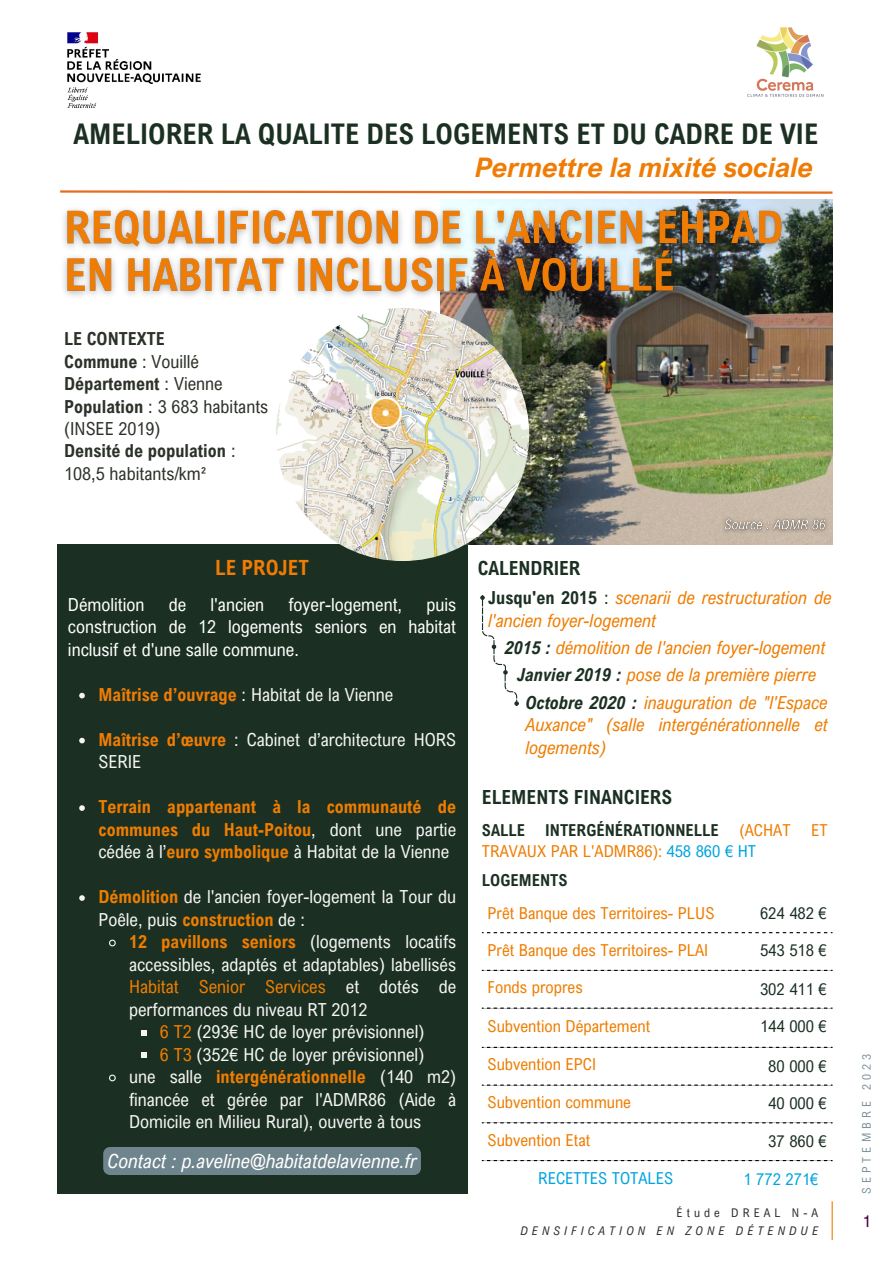
<style>
.page{position:relative;width:893px;height:1264px;background:#fff}
.page>*{position:absolute;margin:0;border:0;box-sizing:border-box;transform-origin:0 0}
.t1{font:700 28.5px "Arial Nova Cond";color:#1b3022}
.t2{font:italic 700 27px "Arial Nova";color:#ef7c05}
.t3{font:700 21px "Arial Nova Cond";color:#ef7c05}
.t4{font:italic 19.5px "Arial Nova Cond";color:#fff}
.t5{font:700 19.5px "Arial Nova Cond";color:#1b3022}
.t6{font:18px/22.5px "Arial Nova Cond";color:#f5f5f5}
.t7{font:italic 18px/22.5px "Arial Nova Cond";color:#ef7d00}
.t8{font:700 18px/22.5px "Arial Nova Cond";color:#ef7d00;text-align:justify}
.t9{font:18px/22.5px "Arial Nova Cond";color:#fff;text-align:justify}
.t10{font:700 18px/22.5px "Arial Nova Cond";color:#2c3229}
.t11{font:18px/22.5px "Arial Nova Cond";color:#2c3229}
.t12{font:16.5px "Arial Nova Cond";color:#ef7d00}
.t13{font:16.5px "Arial Nova Cond";color:#1b3022}
.t14{font:700 16.5px "Arial Nova Cond";color:#1b3022}
.t15{font:16.5px "Arial Nova Cond";color:#00a4df}
.t16{font:16.5px "Mukti";color:#420039}
.t17{font:italic 12px "Arial Nova Cond";letter-spacing:.34em;color:#2c3229}
.t18{font:12px "Arial Nova Cond";letter-spacing:.34em;color:#2c3229}
.t19{font:12px "Arial Nova Cond";letter-spacing:.34em;color:#7d949f}
.s1{font-weight:700}
.s2{font-weight:400}
.s3{font-weight:700;font-style:normal;color:#1b3022}
.s4{font-style:normal;color:#1b3022}
.s5{font-weight:700;color:#1b3022}
.s6{font-weight:700;color:#ef7c05}
.s7{font-weight:400;color:#f5f5f5}
.s8{font-weight:700;color:#ef7d00}
.s9{color:#ef7d00}
.s10{color:#00a4df}
</style>
<div class="page">
<div style="left:57px;top:544px;width:410px;height:649px;background:#1b3022"></div>
<svg style="left:79px;top:692px;width:6px;height:6px"></svg>
<svg style="left:79px;top:737px;width:6px;height:6px"></svg>
<svg style="left:79px;top:805px;width:6px;height:5px"></svg>
<svg style="left:79px;top:895px;width:6px;height:5px"></svg>
<svg style="left:109px;top:939px;width:7px;height:8px"></svg>
<svg style="left:141px;top:1030px;width:6px;height:5px"></svg>
<svg style="left:141px;top:1052px;width:6px;height:6px"></svg>
<svg style="left:109px;top:1074px;width:7px;height:8px"></svg>
<svg style="left:482px;top:969px;width:247px;height:192px"></svg>
<svg style="left:729px;top:969px;width:103px;height:192px"></svg>
<svg style="left:482px;top:932px;width:350px;height:1px"></svg>
<svg style="left:480px;top:595px;width:39px;height:110px"></svg>
<img style="left:440px;top:199px;width:392px;height:345px">
<img style="left:717px;top:512px;width:116px;height:26px">
<img style="left:276px;top:308px;width:253px;height:253px;border-radius:50%">
<img style="left:63px;top:199px;width:730px;height:107px">
<svg style="left:60px;top:190px;width:773px;height:4px"></svg>
<img style="left:67px;top:32px;width:134px;height:76px">
<img style="left:747px;top:27px;width:77px;height:70px">
<hr style="left:831px;top:1201px;width:1px;height:38px;background:#ef7c05">
<div style="left:103px;top:1147px;width:318px;height:27px;background:#6f858d"></div>
<p class="t1" style="left:73px;top:116px;width:746px">AMELIORER LA QUALITE DES LOGEMENTS ET DU CADRE DE VIE</p>
<p class="t2" style="left:475px;top:150px;width:339px">Permettre la mixité sociale</p>
<p class="t10" style="left:64px;top:327px;width:102px">LE CONTEXTE</p>
<p class="t11" style="left:64px;top:349px;width:136px"><span class="s1">Commune</span> : Vouillé</p>
<p class="t10" style="left:64px;top:372px;width:160px">Département <span class="s2">: Vienne</span></p>
<p class="t11" style="left:64px;top:394px;width:206px"><span class="s1">Population</span> : 3 683 habitants (INSEE 2019)</p>
<p class="t10" style="left:64px;top:439px;width:173px">Densité de population <span class="s2">:<br>108,5 habitants/km²</span></p>
<p class="t3" style="left:215px;top:554px;width:95px">LE PROJET</p>
<p class="t5" style="left:478px;top:556px;width:104px">CALENDRIER</p>
<p class="t9" style="left:68px;top:592px;width:390px;text-indent:358px">puis construction de 12 logements seniors en habitat inclusif et d'une salle commune.</p>
<p class="t7" style="left:488px;top:586px;width:345px"><span class="s3">Jusqu'en 2015</span> <span class="s4">:</span> scenarii de restructuration de l'ancien foyer-logement</p>
<p class="t9" style="left:68px;top:592px;width:78px">Démolition</p>
<p class="t9" style="left:169px;top:592px;width:19px">de</p>
<p class="t9" style="left:210px;top:592px;width:55px">l'ancien</p>
<p class="t9" style="left:288px;top:592px;width:115px">foyer-logement,</p>
<p class="t7" style="left:504px;top:636px;width:322px"><span class="s5">2015 :</span> démolition de l'ancien foyer-logement</p>
<p class="t7" style="left:517px;top:663px;width:300px"><span class="s5">Janvier 2019 :</span> pose de la première pierre</p>
<p class="t6" style="left:98px;top:682px;width:296px"><span class="s6">Maîtrise d’ouvrage</span> : Habitat de la Vienne</p>
<p class="t6" style="left:98px;top:727px;width:359px"><span class="s6">Maîtrise d’œuvre</span> : Cabinet d’architecture HORS<br>SERIE</p>
<p class="t8" style="left:98px;top:795px;width:359px">Terrain appartenant à la communauté de communes du Haut-Poitou<span class="s7">, dont une partie cédée à l’</span>euro symbolique <span class="s7">à Habitat de la Vienne</span></p>
<p class="t6" style="left:98px;top:885px;width:359px"><span class="s8">Démolition</span> de l'ancien foyer-logement la Tour du<br>Poêle, puis <span class="s8">construction</span> de :</p>
<p class="t6" style="left:129px;top:930px;width:328px;text-align:justify"><span class="s8">12 pavillons seniors</span> (logements locatifs accessibles, adaptés et adaptables) labellisés <span class="s9">Habitat Senior Services</span> et dotés de performances du niveau RT 2012</p>
<p class="t6" style="left:160px;top:1020px;width:266px"><span class="s9">6 T2</span> (293€ HC de loyer prévisionnel)</p>
<p class="t6" style="left:160px;top:1042px;width:266px"><span class="s9">6 T3</span> (352€ HC de loyer prévisionnel)</p>
<p class="t6" style="left:129px;top:1064px;width:328px;text-align:justify">une salle <span class="s8">intergénérationnelle</span> (140 m2) financée et gérée par l'ADMR86 (Aide à Domicile en Milieu Rural), ouverte à tous</p>
<p class="t4" style="left:108px;top:1149px;width:310px">Contact : p.aveline@habitatdelavienne.fr</p>
<p class="t7" style="left:525px;top:690px;width:304px;text-align:justify"><span class="s5">Octobre 2020 :</span> inauguration de "l'Espace Auxance" (salle intergénérationnelle et logements)</p>
<p class="t5" style="left:482px;top:785px;width:192px">ELEMENTS FINANCIERS</p>
<p class="t14" style="left:482px;top:819px;width:238px">SALLE INTERGÉNÉRATIONNELLE</p>
<p class="t12" style="left:739px;top:819px;width:53px">(ACHAT</p>
<p class="t12" style="left:811px;top:819px;width:18px">ET</p>
<p class="t12" style="left:482px;top:840px;width:276px">TRAVAUX PAR L'ADMR86): <span class="s10">458 860 € HT</span></p>
<p class="t14" style="left:482px;top:870px;width:87px">LOGEMENTS</p>
<p class="t12" style="left:487px;top:903px;width:228px">Prêt Banque des Territoires- PLUS</p>
<p class="t13" style="left:760px;top:903px;width:68px">624 482 €</p>
<p class="t12" style="left:487px;top:939px;width:222px">Prêt Banque des Territoires- PLAI</p>
<p class="t13" style="left:760px;top:939px;width:68px">543 518 €</p>
<p class="t12" style="left:487px;top:977px;width:97px">Fonds propres</p>
<p class="t13" style="left:760px;top:978px;width:68px">302 411 €</p>
<p class="t12" style="left:487px;top:1016px;width:164px">Subvention Département</p>
<p class="t13" style="left:760px;top:1016px;width:68px">144 000 €</p>
<p class="t12" style="left:487px;top:1054px;width:110px">Subvention EPCI</p>
<p class="t13" style="left:768px;top:1055px;width:60px">80 000 €</p>
<p class="t12" style="left:487px;top:1091px;width:145px">Subvention commune</p>
<p class="t13" style="left:768px;top:1093px;width:60px">40 000 €</p>
<p class="t12" style="left:487px;top:1129px;width:104px">Subvention Etat</p>
<p class="t13" style="left:768px;top:1130px;width:60px">37 860 €</p>
<p class="t15" style="left:538px;top:1167px;width:136px">RECETTES TOTALES</p>
<p class="t15" style="left:743px;top:1168px;width:76px">1 772 271€</p>
<p class="t18" style="left:676px;top:1205px;width:143px">Étude DREAL N-A</p>
<p class="t17" style="left:520px;top:1223px;width:299px">DENSIFICATION EN ZONE DÉTENDUE</p>
<p class="t19" style="left:858px;top:1193px;width:142px;rotate:-90deg">SEPTEMBRE 2023</p>
<p class="t16" style="left:862px;top:1209px;width:9px">1</p>
</div>
